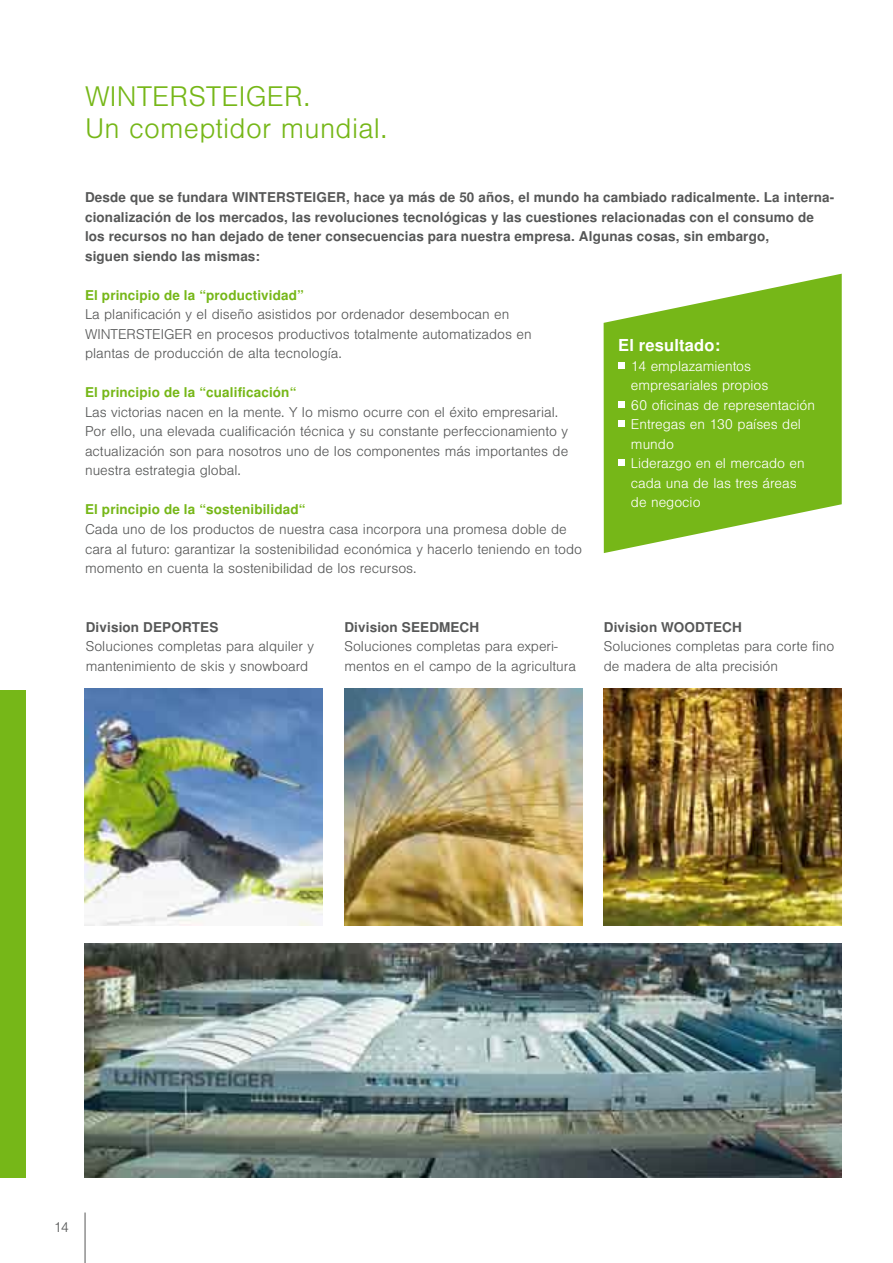
<style>
.page{position:relative;width:893px;height:1263px;background:#fff}
.page>*{position:absolute;margin:0;border:0;box-sizing:border-box;transform-origin:0 0}
.t1{font:300 27px/31.5px "Nimbus San LOT";letter-spacing:.01em;color:#76b718}
.t2{font:700 16.5px "Nimbus San LOT";letter-spacing:.01em;color:#fff}
.t3{font:300 13.5px/19.5px "Nimbus San LOT";color:#565757}
.t4{font:700 13.5px/19.5px "Nimbus San LOT";letter-spacing:.01em;color:#565757}
.t5{font:300 13.5px/19.5px "Nimbus San LOT";color:#fff}
.t6{font:700 13.5px "Nimbus San LOT";letter-spacing:.01em;color:#76b718}
</style>
<div class="page">
<hr style="left:85px;top:1212px;width:1px;height:51px;background:#565757">
<div style="left:0;top:690px;width:26px;height:488px;background:#76b718"></div>
<img style="left:85px;top:689px;width:238px;height:236px">
<img style="left:85px;top:944px;width:757px;height:233px">
<img style="left:344px;top:689px;width:238px;height:236px">
<img style="left:604px;top:689px;width:238px;height:236px">
<svg style="left:604px;top:274px;width:238px;height:279px;fill:#76b718"></svg>
<div style="left:618px;top:362px;width:7px;height:7px;background:#fff"></div>
<div style="left:618px;top:401px;width:7px;height:7px;background:#fff"></div>
<div style="left:618px;top:421px;width:7px;height:6px;background:#fff"></div>
<div style="left:618px;top:460px;width:7px;height:6px;background:#fff"></div>
<h1 class="t1" style="left:85px;top:81px;width:304px">WINTERSTEIGER.<br>Un comeptidor mundial.</h1>
<p class="t4" style="left:85px;top:188px;width:751px">Desde que se fundara WINTERSTEIGER, hace ya más de 50 años, el mundo ha cambiado radicalmente. La interna&shy;cionalización de los mercados, las revoluciones tecnológicas y las cuestiones relacionadas con el consumo de los recursos no han dejado de tener consecuencias para nuestra empresa. Algunas cosas, sin embargo,<br>siguen siendo las mismas:</p>
<p class="t6" style="left:85px;top:287px;width:220px">El principio de la “productividad”</p>
<p class="t3" style="left:85px;top:305px;width:448px">La planificación y el diseño asistidos por ordenador desembocan en<br>WINTERSTEIGER en procesos productivos totalmente automatizados en plantas de producción de alta tecnología.</p>
<p class="t6" style="left:85px;top:385px;width:213px">El principio de la “cualificación“</p>
<p class="t3" style="left:85px;top:403px;width:485px">Las victorias nacen en la mente. Y lo mismo ocurre con el éxito empresarial.<br>Por ello, una elevada cualificación técnica y su constante perfeccionamiento y actualización son para nosotros uno de los componentes más importantes de nuestra estrategia global.</p>
<p class="t6" style="left:85px;top:502px;width:222px">El principio de la “sostenibilidad“</p>
<p class="t3" style="left:85px;top:520px;width:499px">Cada uno de los productos de nuestra casa incorpora una promesa doble de cara al futuro: garantizar la sostenibilidad económica y hacerlo teniendo en todo momento en cuenta la sostenibilidad de los recursos.</p>
<p class="t4" style="left:86px;top:618px;width:134px">Division DEPORTES</p>
<p class="t3" style="left:86px;top:637px;width:230px">Soluciones completas para alquiler y mantenimiento de skis y snowboard</p>
<p class="t4" style="left:344px;top:618px;width:136px">Division SEEDMECH</p>
<p class="t3" style="left:344px;top:637px;width:233px">Soluciones completas para experi&shy;mentos en el campo de la agricultura</p>
<p class="t2" style="left:618px;top:335px;width:104px">El resultado:</p>
<p class="t5" style="left:631px;top:356px;width:186px">14 emplazamientos empresariales propios<br>60 oficinas de representación<br>Entregas en 130 países del mundo<br>Liderazgo en el mercado en cada una de las tres áreas de negocio</p>
<p class="t4" style="left:604px;top:618px;width:140px">Division WOODTECH</p>
<p class="t3" style="left:604px;top:637px;width:232px">Soluciones completas para corte fino de madera de alta precisión</p>
<p class="t3" style="left:54px;top:1218px;width:17px">14</p>
</div>
